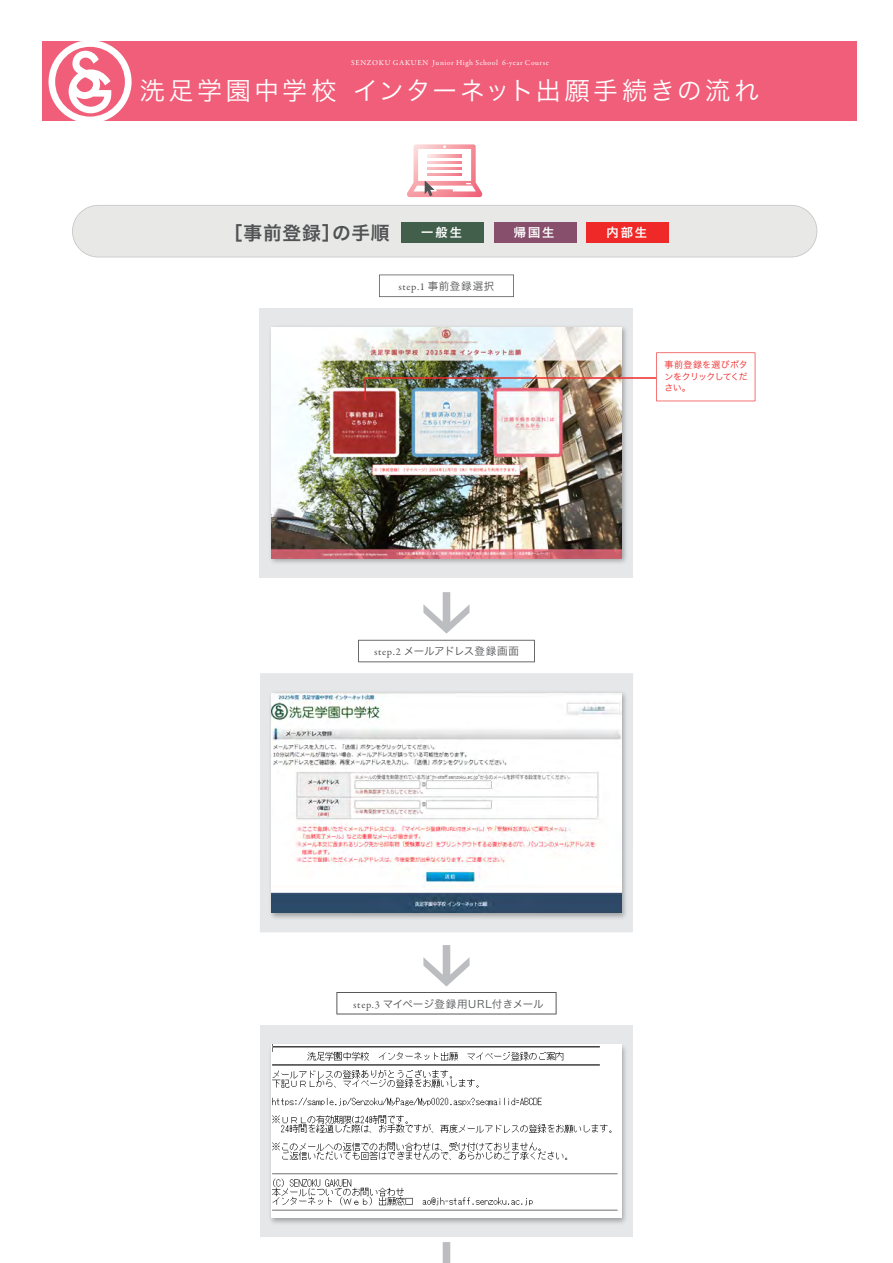
<style>
.page{position:relative;width:893px;height:1263px;background:#fff}
.page>*{position:absolute;margin:0;border:0;box-sizing:border-box;transform-origin:0 0}
.t1{font:25.2px "Hira Kaku Pro W3";letter-spacing:.12em;color:#fff}
.t2{font:18.75px "Hira Kaku Pro W6";letter-spacing:.035em;color:#515254}
.t3{font:12.3px "Hira Kaku Pro W6";letter-spacing:.16em;color:#fff}
.t4{font:10.5px "Hira Kaku Pro W3";letter-spacing:.025em;color:#515254}
.t5{font:10.5px "Hira Kaku Pro W3";letter-spacing:-.035em;color:#515254}
.t6{font:10.5px "Garamond Premr Pro";color:#515254}
.t7{font:9px/11.2px "Hira Kaku Pro W3";letter-spacing:-.035em;color:#ee2928;text-align:justify}
.t8{font:7.65px "Garamond Premr Pro";letter-spacing:.075em;color:#fff}
.s1{font-family:"Hira Kaku Pro W3"}
.s2{font-family:"Garamond Premr Pro"}
</style>
<div class="page">
<div style="left:260px;top:1025px;width:373px;height:212px;background:#e6e7e9"></div>
<svg style="left:407px;top:144px;width:75px;height:53px"></svg>
<div style="left:42px;top:41px;width:815px;height:80px;background:#f05e79"></div>
<svg style="left:49px;top:41px;width:83px;height:80px"></svg>
<div style="left:72px;top:205px;width:745px;height:52px;background:#e8e8e7"></div>
<div style="left:401px;top:222px;width:83px;height:21px;background:#415f4a"></div>
<div style="left:494px;top:222px;width:82px;height:21px;background:#874f6c"></div>
<svg style="left:379px;top:275px;width:135px;height:22px"></svg>
<svg style="left:358px;top:640px;width:177px;height:22px"></svg>
<svg style="left:336px;top:992px;width:221px;height:22px"></svg>
<div style="left:260px;top:308px;width:373px;height:270px;background:#e6e7e9"></div>
<img style="left:271px;top:327px;width:355px;height:236px">
<img style="left:271px;top:327px;width:350px;height:231px">
<div style="left:260px;top:673px;width:373px;height:259px;background:#e6e7e9"></div>
<div style="left:586px;top:222px;width:83px;height:21px;background:#ee2928"></div>
<img style="left:271px;top:692px;width:355px;height:226px">
<img style="left:271px;top:694px;width:350px;height:219px">
<img style="left:270px;top:1044px;width:356px;height:179px">
<img style="left:271px;top:1045px;width:350px;height:173px">
<svg style="left:423px;top:592px;width:47px;height:42px"></svg>
<svg style="left:423px;top:945px;width:47px;height:41px"></svg>
<svg style="left:442px;top:1242px;width:9px;height:21px"></svg>
<img style="left:364px;top:352px;width:391px;height:50px">
<p class="t8" style="left:351px;top:58px;width:199px">SENZOKU GAKUEN Junior High School 6-year Course</p>
<h1 class="t1" style="left:140px;top:68px;width:621px">洗足学園中学校 インターネット出願手続きの流れ</h1>
<h2 class="t2" style="left:224px;top:216px;width:167px">［事前登録］の手順</h2>
<h3 class="t3" style="left:421px;top:221px;width:42px">一般生</h3>
<h3 class="t3" style="left:514px;top:221px;width:42px">帰国生</h3>
<h3 class="t6" style="left:398px;top:280px;width:97px">step.1 <span class="s1">事前登録選択</span></h3>
<h3 class="t3" style="left:606px;top:221px;width:42px">内部生</h3>
<p class="t7" style="left:664px;top:359px;width:85px">事前登録を選びボタンをクリックしてください。</p>
<h3 class="t5" style="left:374px;top:642px;width:146px"><span class="s2">step.2</span> メールアドレス登録画面</h3>
<h3 class="t4" style="left:353px;top:994px;width:192px"><span class="s2">step.3</span> マイページ登録用URL付きメール</h3>
</div>
